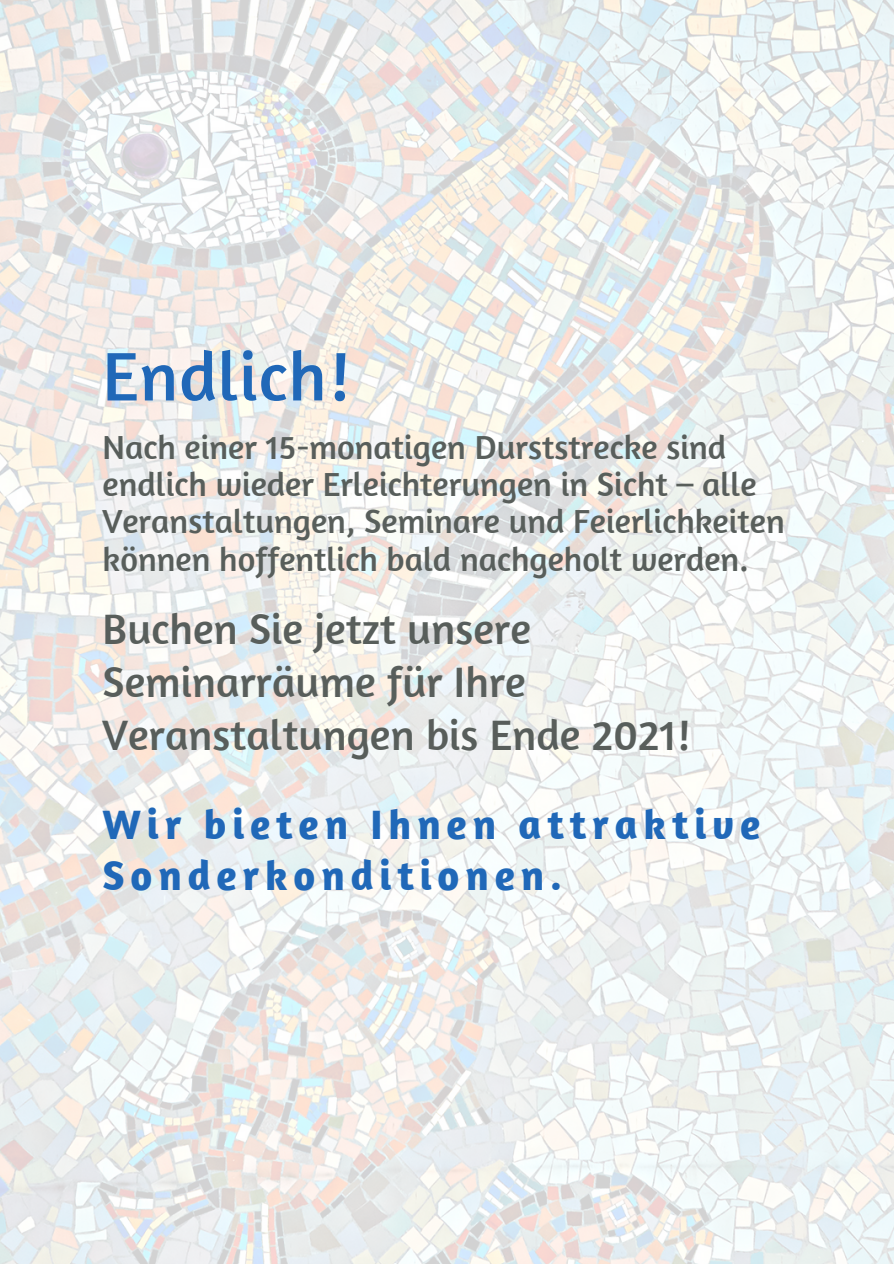
<style>
.page{position:relative;width:894px;height:1264px;background:#fff}
.page>*{position:absolute;margin:0;border:0;box-sizing:border-box;transform-origin:0 0}
.t1{font:69.75px "Amaranth";letter-spacing:.02em;color:#2068b8}
.t2{font:43.5px/52.9px "Amaranth";letter-spacing:.005em;color:#585e5b}
.t3{font:700 42px/50.7px "Amaranth";letter-spacing:.14em;color:#2068b8}
.t4{font:34.2px/37.2px "Amaranth";color:#585e5b}
</style>
<div class="page">
<img style="left:0;top:0;width:893px;height:1263px">
<p class="t1" style="left:103px;top:332px;width:249px">Endlich!</p>
<p class="t4" style="left:103px;top:428px;width:683px">Nach einer 15-monatigen Durststrecke sind endlich wieder Erleichterungen in Sicht – alle Veranstaltungen, Seminare und Feierlichkeiten können hoffentlich bald nachgeholt werden.</p>
<p class="t2" style="left:103px;top:601px;width:589px">Buchen Sie jetzt unsere<br>Seminarräume für Ihre<br>Veranstaltungen bis Ende 2021!</p>
<p class="t3" style="left:103px;top:798px;width:659px">Wir bieten Ihnen attraktive<br>Sonderkonditionen.</p>
</div>
